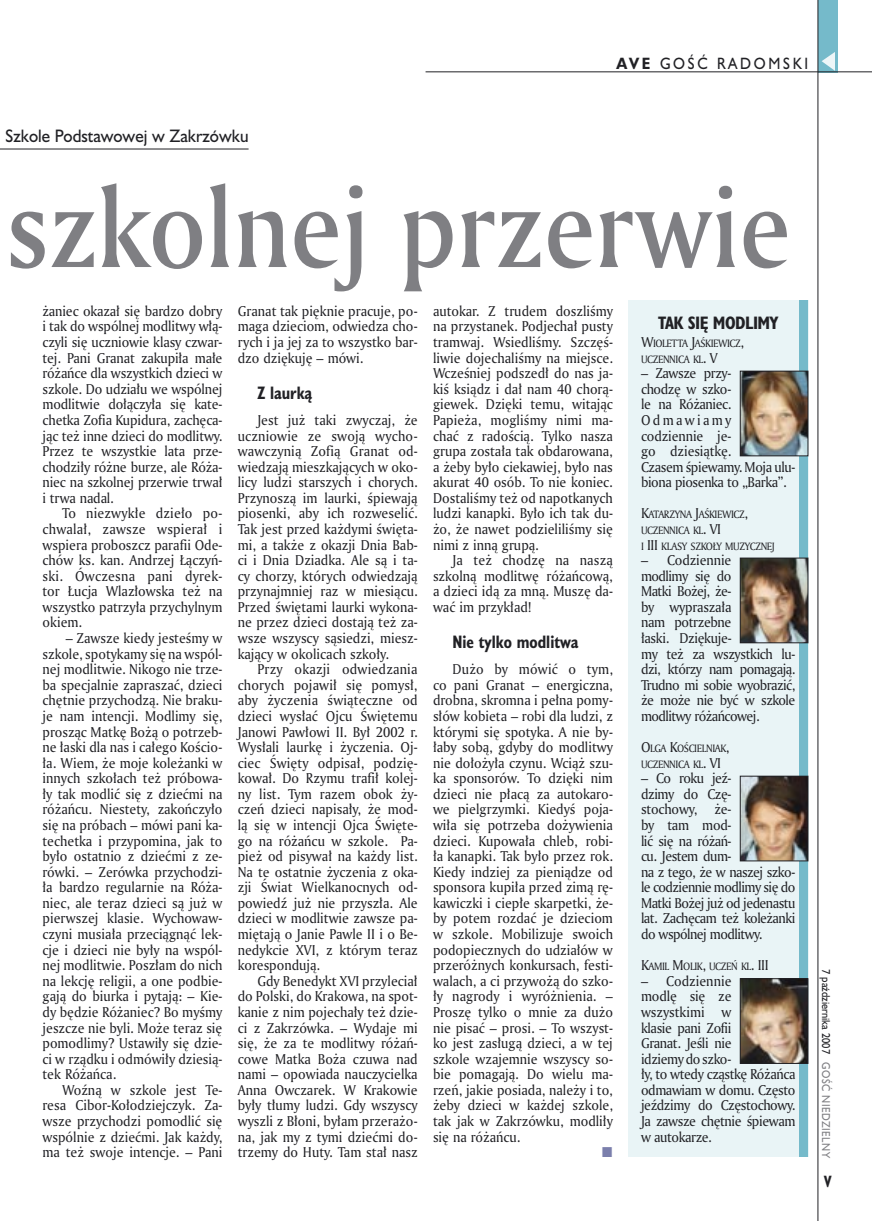
<style>
.page{position:relative;width:872px;height:1221px;background:#fff}
.page>*{position:absolute;margin:0;border:0;box-sizing:border-box;transform-origin:0 0}
.t1{font:108px "Amerigo Md PL";color:#7f7f83;scale:.9 1}
.t2{font:16.5px "Humanst 521 PL";color:#212125;scale:.94 1}
._04_srodtytul_HuCB_11_pt{font:700 16.5px "Humanst 521 Cn PL";color:#212125;scale:.94 1}
._04-2_tytul_ramki{font:700 16.5px "Humanst 521 Cn PL";letter-spacing:-.03em;color:#212125}
.t3{font:15px "Humanst 521 PL";letter-spacing:.2em;color:#212125;scale:.9 1}
.t4{font:700 15px "Humanst 521 Cn PL";color:#212125;scale:.94 1}
._01_body_tekst{font:13.8px/15.6px "Amerigo PL";color:#212125;text-align:justify;scale:.94 1}
._03-4_body_liturgii{font:13.8px/15.6px "Amerigo PL";letter-spacing:-.03em;color:#212125;scale:.94 1}
.t5{font:10.5px "Humanst 521 PL";color:#212125;scale:.9 1}
.t6{font:10.5px "Humanst 521 PL";letter-spacing:.05em;color:#7f7f83;scale:.9 1}
._03-4_body_liturgii-2{font:10.35px "Amerigo PL";letter-spacing:-.04em;color:#212125;scale:.94 1}
.s1{font-weight:700}
.s2{font-size:13.8px}
</style>
<div class="page">
<div style="left:818px;top:0;width:19px;height:72px;background:#75baca"></div>
<svg style="left:821px;top:52px;width:14px;height:19px"></svg>
<hr style="left:817px;top:0;width:1px;height:1220px;background:#212125">
<hr style="left:425px;top:72px;width:447px;height:1px;background:#212125">
<hr style="left:0;top:149px;width:248px;height:1px;background:#212125">
<div style="left:628px;top:300px;width:180px;height:856px;background:#e9f4f6"></div>
<div style="left:799px;top:300px;width:9px;height:856px;background:#75baca"></div>
<img style="left:742px;top:373px;width:64px;height:81px">
<div style="left:740px;top:371px;width:68px;height:85px;border:1px solid #212125"></div>
<img style="left:742px;top:560px;width:64px;height:81px">
<div style="left:740px;top:558px;width:68px;height:85px;border:1px solid #212125"></div>
<img style="left:742px;top:778px;width:64px;height:81px">
<div style="left:740px;top:776px;width:68px;height:85px;border:1px solid #212125"></div>
<img style="left:742px;top:980px;width:64px;height:81px">
<div style="left:740px;top:978px;width:68px;height:85px;border:1px solid #212125"></div>
<p class="t3" style="left:616px;top:53px;width:215px"><span class="s1">AVE</span> GOŚĆ RADOMSKI</p>
<p class="t2" style="left:5px;top:124px;width:260px">Szkole Podstawowej w Zakrzówku</p>
<h1 class="t1" style="left:6px;top:156px;width:872px">szkolnej przerwie</h1>
<p class="_04-2_tytul_ramki" style="left:658px;top:312px;width:121px">TAK SIĘ MODLIMY</p>
<p class="_03-4_body_liturgii-2" style="left:641px;top:336px;width:111px"><span class="s2">W</span>IOLETTA <span class="s2">J</span>AŚKIEWICZ<span class="s2">,</span></p>
<p class="_03-4_body_liturgii-2" style="left:641px;top:352px;width:83px">UCZENNICA KL<span class="s2">. V</span></p>
<p class="_03-4_body_liturgii" style="left:641px;top:365px;width:166px">– Zawsze przy-<br>chodzę w szko-<br>le na Różaniec.<br>Odmawiamy codziennie je-<br>go dziesiątkę.<br>Czasem śpiewamy. Moja ulu&shy;biona piosenka to „Barka”.</p>
<p class="_03-4_body_liturgii-2" style="left:641px;top:508px;width:115px"><span class="s2">K</span>ATARZYNA <span class="s2">J</span>AŚKIEWICZ<span class="s2">,</span></p>
<p class="_03-4_body_liturgii-2" style="left:641px;top:523px;width:87px">UCZENNICA KL<span class="s2">. VI</span></p>
<p class="_03-4_body_liturgii-2" style="left:641px;top:539px;width:144px">I <span class="s2">III</span> KLASY SZKOŁY MUZYCZNEJ</p>
<p class="_03-4_body_liturgii" style="left:641px;top:552px;width:166px">– Codziennie<br>modlimy się do<br>Matki Bożej, że-<br>by wypraszała<br>nam potrzebne<br>łaski. Dziękuje-<br>my też za wszystkich lu&shy;dzi, którzy nam pomagają.<br>Trudno mi sobie wyobrazić, że może nie być w szkole modlitwy różańcowej.</p>
<p class="_03-4_body_liturgii-2" style="left:641px;top:741px;width:96px"><span class="s2">O</span>LGA <span class="s2">K</span>OŚCIELNIAK<span class="s2">,</span></p>
<p class="_03-4_body_liturgii-2" style="left:641px;top:757px;width:87px">UCZENNICA KL<span class="s2">. VI</span></p>
<p class="_03-4_body_liturgii" style="left:641px;top:770px;width:166px">– Co roku jeź-<br>dzimy do Czę-<br>stochowy, że-<br>by tam mod-<br>lić się na różań-<br>cu. Jestem dum-<br>na z tego, że w naszej szko&shy;le codziennie modlimy się do<br>Matki Bożej już od jedenastu lat. Zachęcam też koleżanki do wspólnej modlitwy.</p>
<p class="_03-4_body_liturgii-2" style="left:641px;top:959px;width:137px"><span class="s2">K</span>AMIL <span class="s2">M</span>OLIK<span class="s2">,</span> UCZEŃ KL<span class="s2">. III</span></p>
<p class="_03-4_body_liturgii" style="left:641px;top:972px;width:166px">– Codziennie<br>modlę się ze wszystkimi w<br>klasie pani Zofii<br>Granat. Jeśli nie<br>idziemy do szko-<br>ły, to wtedy cząstkę Różańca odmawiam w domu. Często jeździmy do Częstochowy.<br>Ja zawsze chętnie śpiewam w autokarze.</p>
<p class="_01_body_tekst" style="left:43px;top:303px;width:193px">żaniec okazał się bardzo dobry i tak do wspólnej modlitwy włą&shy;czyli się uczniowie klasy czwar&shy;tej. Pani Granat zakupiła małe różańce dla wszystkich dzieci w szkole. Do udziału we wspólnej modlitwie dołączyła się kate&shy;chetka Zofia Kupidura, zachęca&shy;jąc też inne dzieci do modlitwy.<br>Przez te wszystkie lata prze&shy;chodziły różne burze, ale Róża&shy;niec na szkolnej przerwie trwał i trwa nadal.</p>
<p class="_01_body_tekst" style="left:43px;top:505px;width:193px;text-indent:20px">To niezwykłe dzieło po&shy;chwalał, zawsze wspierał i wspiera proboszcz parafii Ode&shy;chów ks. kan. Andrzej Łączyń&shy;ski. Ówczesna pani dyrek&shy;tor Łucja Wlazłowska też na wszystko patrzyła przychylnym okiem.</p>
<p class="_01_body_tekst" style="left:43px;top:630px;width:193px;text-indent:23px">– Zawsze kiedy jesteśmy w szkole, spotykamy się na wspól&shy;nej modlitwie. Nikogo nie trze&shy;ba specjalnie zapraszać, dzieci chętnie przychodzą. Nie braku&shy;je nam intencji. Modlimy się, prosząc Matkę Bożą o potrzeb&shy;ne łaski dla nas i całego Kościo&shy;ła. Wiem, że moje koleżanki w innych szkołach też próbowa&shy;ły tak modlić się z dziećmi na różańcu. Niestety, zakończyło się na próbach – mówi pani ka&shy;techetka i przypomina, jak to było ostatnio z dziećmi z ze&shy;rówki. – Zerówka przychodzi&shy;ła bardzo regularnie na Róża&shy;niec, ale teraz dzieci są już w pierwszej klasie. Wychowaw&shy;czyni musiała przeciągnąć lek&shy;cje i dzieci nie były na wspól&shy;nej modlitwie. Poszłam do nich na lekcję religii, a one podbie&shy;gają do biurka i pytają: – Kie&shy;dy będzie Różaniec? Bo myśmy jeszcze nie byli. Może teraz się pomodlimy? Ustawiły się dzie&shy;ci w rządku i odmówiły dziesią&shy;tek Różańca.</p>
<p class="_01_body_tekst" style="left:43px;top:1081px;width:193px;text-indent:20px">Woźną w szkole jest Te&shy;resa Cibor-Kołodziejczyk. Za&shy;wsze przychodzi pomodlić się wspólnie z dziećmi. Jak każdy, ma też swoje intencje. – Pani</p>
<p class="_01_body_tekst" style="left:433px;top:303px;width:193px">autokar. Z trudem doszliśmy na przystanek. Podjechał pusty tramwaj. Wsiedliśmy. Szczęś&shy;liwie dojechaliśmy na miejsce.<br>Wcześniej podszedł do nas ja&shy;kiś ksiądz i dał nam 40 chorą&shy;giewek. Dzięki temu, witając Papieża, mogliśmy nimi ma&shy;chać z radością. Tylko nasza grupa została tak obdarowana, a żeby było ciekawiej, było nas akurat 40 osób. To nie koniec.<br>Dostaliśmy też od napotkanych ludzi kanapki. Było ich tak du&shy;żo, że nawet podzieliliśmy się nimi z inną grupą.</p>
<p class="_01_body_tekst" style="left:433px;top:552px;width:193px;text-indent:20px">Ja też chodzę na naszą szkolną modlitwę różańcową, a dzieci idą za mną. Muszę da&shy;wać im przykład!</p>
<p class="_04_srodtytul_HuCB_11_pt" style="left:452px;top:630px;width:135px">Nie tylko modlitwa</p>
<p class="_01_body_tekst" style="left:433px;top:661px;width:193px;text-indent:20px">Dużo by mówić o tym, co pani Granat – energiczna, drobna, skromna i pełna pomy&shy;słów kobieta – robi dla ludzi, z którymi się spotyka. A nie by&shy;łaby sobą, gdyby do modlitwy nie dołożyła czynu. Wciąż szu&shy;ka sponsorów. To dzięki nim dzieci nie płacą za autokaro&shy;we pielgrzymki. Kiedyś poja&shy;wiła się potrzeba dożywienia dzieci. Kupowała chleb, robi&shy;ła kanapki. Tak było przez rok.<br>Kiedy indziej za pieniądze od sponsora kupiła przed zimą rę&shy;kawiczki i ciepłe skarpetki, że&shy;by potem rozdać je dzieciom w szkole. Mobilizuje swoich podopiecznych do udziałów w przeróżnych konkursach, festi&shy;walach, a ci przywożą do szko&shy;ły nagrody i wyróżnienia. – Proszę tylko o mnie za dużo nie pisać – prosi. – To wszyst&shy;ko jest zasługą dzieci, a w tej szkole wzajemnie wszyscy so&shy;bie pomagają. Do wielu ma&shy;rzeń, jakie posiada, należy i to, żeby dzieci w każdej szkole, tak jak w Zakrzówku, modliły się na różańcu.</p>
<p class="_01_body_tekst" style="left:238px;top:303px;width:193px">Granat tak pięknie pracuje, po&shy;maga dzieciom, odwiedza cho&shy;rych i ja jej za to wszystko bar&shy;dzo dziękuję – mówi.</p>
<p class="_04_srodtytul_HuCB_11_pt" style="left:257px;top:381px;width:60px">Z laurką</p>
<p class="_01_body_tekst" style="left:238px;top:412px;width:193px;text-indent:20px">Jest już taki zwyczaj, że uczniowie ze swoją wycho&shy;wawczynią Zofią Granat od&shy;wiedzają mieszkających w oko&shy;licy ludzi starszych i chorych.<br>Przynoszą im laurki, śpiewają piosenki, aby ich rozweselić.<br>Tak jest przed każdymi święta&shy;mi, a także z okazji Dnia Bab&shy;ci i Dnia Dziadka. Ale są i ta&shy;cy chorzy, których odwiedzają przynajmniej raz w miesiącu.<br>Przed świętami laurki wykona&shy;ne przez dzieci dostają też za&shy;wsze wszyscy sąsiedzi, miesz&shy;kający w okolicach szkoły.</p>
<p class="_01_body_tekst" style="left:238px;top:661px;width:193px;text-indent:20px">Przy okazji odwiedzania chorych pojawił się pomysł, aby życzenia świąteczne od dzieci wysłać Ojcu Świętemu Janowi Pawłowi II. Był 2002 r.<br>Wysłali laurkę i życzenia. Oj&shy;ciec Święty odpisał, podzię&shy;kował. Do Rzymu trafił kolej&shy;ny list. Tym razem obok ży&shy;czeń dzieci napisały, że mod&shy;lą się w intencji Ojca Święte&shy;go na różańcu w szkole. Pa&shy;pież od pisywał na każdy list.<br>Na te ostatnie życzenia z oka&shy;zji Świat Wielkanocnych od&shy;powiedź już nie przyszła. Ale dzieci w modlitwie zawsze pa&shy;miętają o Janie Pawle II i o Be&shy;nedykcie XVI, z którym teraz korespondują.</p>
<p class="_01_body_tekst" style="left:238px;top:972px;width:193px;text-indent:20px">Gdy Benedykt XVI przyleciał do Polski, do Krakowa, na spot&shy;kanie z nim pojechały też dzie&shy;ci z Zakrzówka. – Wydaje mi się, że za te modlitwy różań&shy;cowe Matka Boża czuwa nad nami – opowiada nauczycielka Anna Owczarek. W Krakowie były tłumy ludzi. Gdy wszyscy wyszli z Błoni, byłam przerażo&shy;na, jak my z tymi dziećmi do&shy;trzemy do Huty. Tam stał nasz</p>
<p class="t5" style="left:833px;top:969px;width:95px;rotate:90deg">7 października 2007</p>
<p class="t6" style="left:833px;top:1062px;width:108px;rotate:90deg">GOŚĆ NIEDZIELNY</p>
<p class="t4" style="left:824px;top:1171px;width:9px">V</p>
</div>
